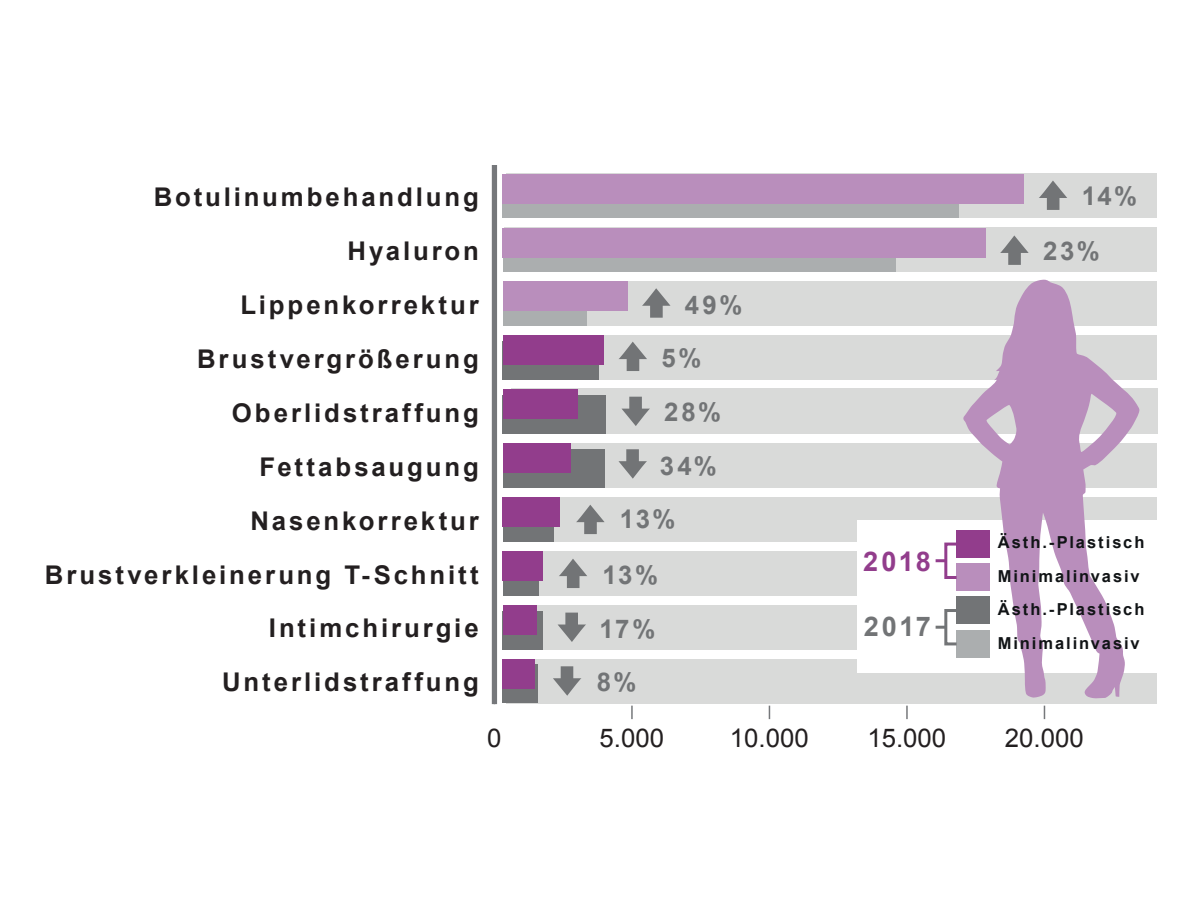
<style>
.page{position:relative;width:1188px;height:918px;background:#fff}
.page>*{position:absolute;margin:0;border:0;box-sizing:border-box;transform-origin:0 0}
.t1{font:700 27.15px "Arial";color:#923d8c}
.t2{font:700 27.15px "Arial";color:#727476}
.t3{font:700 25.8px "Arial";letter-spacing:.11em;color:#231f20}
.t4{font:700 25.8px/53.6px "Arial";letter-spacing:.085em;color:#727476}
.t5{font:25.8px "Arial";color:#231f20}
.t6{font:700 16.5px/33.5px "Arial";letter-spacing:.12em;color:#111416}
</style>
<div class="page">
<div style="left:518px;top:497px;width:639px;height:45px;background:#d9dad9"></div>
<div style="left:510px;top:551px;width:647px;height:45px;background:#d9dad9"></div>
<div style="left:505px;top:605px;width:652px;height:44px;background:#d9dad9"></div>
<div style="left:507px;top:659px;width:650px;height:44px;background:#d9dad9"></div>
<div style="left:857px;top:520px;width:303px;height:152px;background:#fff"></div>
<div style="left:505px;top:227px;width:652px;height:45px;background:#d9dad9"></div>
<div style="left:507px;top:173px;width:650px;height:45px;background:#d9dad9"></div>
<div style="left:519px;top:281px;width:638px;height:45px;background:#d9dad9"></div>
<div style="left:511px;top:335px;width:646px;height:45px;background:#d9dad9"></div>
<div style="left:511px;top:389px;width:646px;height:45px;background:#d9dad9"></div>
<div style="left:525px;top:443px;width:632px;height:45px;background:#d9dad9"></div>
<div style="left:503px;top:233px;width:392px;height:39px;background:#abaeaf"></div>
<div style="left:503px;top:287px;width:84px;height:39px;background:#abaeaf"></div>
<div style="left:503px;top:341px;width:96px;height:39px;background:#727476"></div>
<div style="left:503px;top:395px;width:103px;height:39px;background:#727476"></div>
<div style="left:503px;top:449px;width:101px;height:39px;background:#727476"></div>
<div style="left:503px;top:503px;width:51px;height:39px;background:#727476"></div>
<div style="left:503px;top:557px;width:35px;height:39px;background:#727476"></div>
<div style="left:503px;top:611px;width:40px;height:38px;background:#727476"></div>
<div style="left:503px;top:665px;width:35px;height:38px;background:#727476"></div>
<div style="left:503px;top:179px;width:456px;height:39px;background:#abaeaf"></div>
<svg style="left:963px;top:280px;width:177px;height:419px"></svg>
<svg style="left:631px;top:706px;width:2px;height:13px"></svg>
<svg style="left:769px;top:706px;width:1px;height:13px"></svg>
<svg style="left:906px;top:706px;width:2px;height:13px"></svg>
<svg style="left:1044px;top:706px;width:1px;height:13px"></svg>
<div style="left:492px;top:165px;width:5px;height:539px;background:#76787b"></div>
<div style="left:503px;top:228px;width:483px;height:29px;background:#b98ebc"></div>
<div style="left:503px;top:282px;width:125px;height:29px;background:#b98ebc"></div>
<div style="left:503px;top:335px;width:101px;height:30px;background:#923d8c"></div>
<div style="left:503px;top:389px;width:75px;height:30px;background:#923d8c"></div>
<div style="left:503px;top:443px;width:67px;height:30px;background:#923d8c"></div>
<div style="left:503px;top:497px;width:57px;height:30px;background:#923d8c"></div>
<div style="left:503px;top:551px;width:40px;height:30px;background:#923d8c"></div>
<div style="left:503px;top:605px;width:33px;height:30px;background:#923d8c"></div>
<div style="left:503px;top:659px;width:32px;height:30px;background:#923d8c"></div>
<div style="left:503px;top:174px;width:521px;height:29px;background:#b98ebc"></div>
<svg style="left:1000px;top:235px;width:29px;height:30px"></svg>
<svg style="left:642px;top:288px;width:29px;height:30px"></svg>
<svg style="left:619px;top:342px;width:28px;height:29px"></svg>
<svg style="left:621px;top:397px;width:29px;height:29px"></svg>
<svg style="left:618px;top:449px;width:29px;height:30px"></svg>
<svg style="left:576px;top:505px;width:29px;height:29px"></svg>
<svg style="left:559px;top:559px;width:28px;height:29px"></svg>
<svg style="left:558px;top:613px;width:28px;height:29px"></svg>
<svg style="left:553px;top:666px;width:28px;height:30px"></svg>
<svg style="left:1039px;top:181px;width:28px;height:29px"></svg>
<div style="left:956px;top:630px;width:34px;height:27px;background:#abaeaf"></div>
<div style="left:956px;top:530px;width:34px;height:27px;background:#923d8c"></div>
<div style="left:956px;top:563px;width:34px;height:28px;background:#b98ebc"></div>
<div style="left:956px;top:597px;width:34px;height:27px;background:#727476"></div>
<div style="left:944px;top:543px;width:14px;height:36px;border:3px solid #923d8c"></div>
<svg style="left:936px;top:559px;width:9px;height:3px"></svg>
<div style="left:944px;top:609px;width:14px;height:36px;border:3px solid #727476"></div>
<svg style="left:936px;top:626px;width:9px;height:3px"></svg>
<p class="t3" style="left:154px;top:187px;width:327px">Botulinumbehandlung</p>
<p class="t4" style="left:1043px;top:171px;width:95px;line-height:54.4px;text-indent:39px">14%<br>23%</p>
<p class="t4" style="left:685px;top:280px;width:59px">49%</p>
<p class="t4" style="left:661px;top:333px;width:41px">5%</p>
<p class="t4" style="left:664px;top:387px;width:59px">28%</p>
<p class="t4" style="left:660px;top:442px;width:58px">34%</p>
<p class="t4" style="left:620px;top:494px;width:57px">13%</p>
<p class="t4" style="left:597px;top:550px;width:63px;text-align:justify">13% 17% 8%</p>
<p class="t3" style="left:348px;top:241px;width:133px">Hyaluron</p>
<p class="t3" style="left:240px;top:295px;width:240px">Lippenkorrektur</p>
<p class="t3" style="left:197px;top:349px;width:283px">Brustvergrößerung</p>
<p class="t3" style="left:232px;top:403px;width:249px">Oberlidstraffung</p>
<p class="t3" style="left:259px;top:457px;width:221px">Fettabsaugung</p>
<p class="t3" style="left:250px;top:511px;width:230px">Nasenkorrektur</p>
<p class="t6" style="left:998px;top:527px;width:148px">Ästh.-Plastisch<br>Minimalinvasiv<br>Ästh.-Plastisch<br>Minimalinvasiv</p>
<p class="t1" style="left:863px;top:551px;width:69px">2018</p>
<p class="t3" style="left:45px;top:565px;width:436px">Brustverkleinerung T-Schnitt</p>
<p class="t2" style="left:864px;top:617px;width:69px">2017</p>
<p class="t3" style="left:269px;top:619px;width:211px">Intimchirurgie</p>
<p class="t3" style="left:222px;top:673px;width:258px">Unterlidstraffung</p>
<p class="t5" style="left:487px;top:723px;width:16px">0</p>
<p class="t5" style="left:600px;top:723px;width:66px">5.000</p>
<p class="t5" style="left:730px;top:723px;width:80px">10.000</p>
<p class="t5" style="left:867px;top:723px;width:80px">15.000</p>
<p class="t5" style="left:1005px;top:723px;width:80px">20.000</p>
</div>
